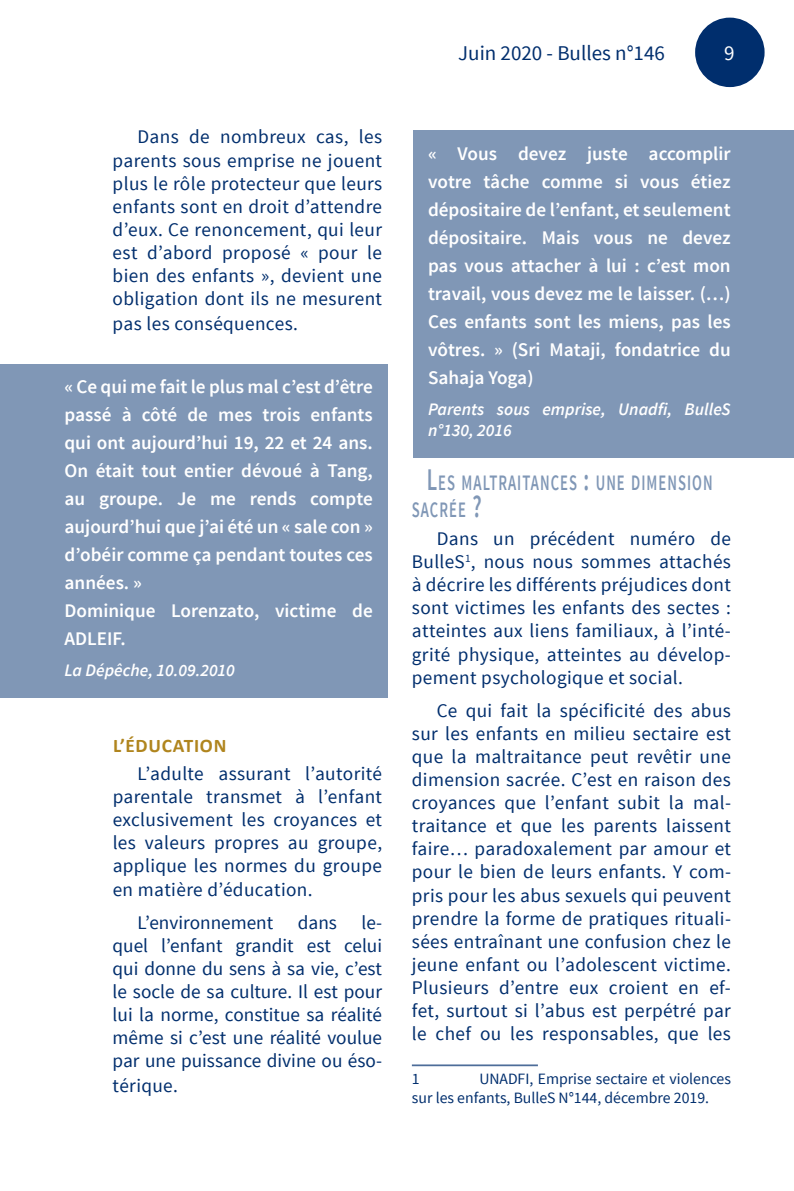
<style>
.page{position:relative;width:794px;height:1191px;background:#fff}
.page>*{position:absolute;margin:0;border:0;box-sizing:border-box;transform-origin:0 0}
.t1{font:600 22.05px/27.3px "Source Sans Pro";letter-spacing:.07em;color:#8097b6;scale:.67 1}
.t2{font:21px "Source Sans Pro";color:#002e6d}
.t3{font:21px "Source Sans Pro";color:#fff}
.t4{font:19.25px/23.1px "Source Sans Pro";letter-spacing:.02em;color:#002e6d;text-align:justify}
.t5{font:600 19.25px/28px "Source Sans Pro";color:#fff}
.t6{font:19.25px "Source Sans Pro";color:#002e6d}
.t7{font:700 19.25px "Calibri";letter-spacing:.04em;color:#b0851e}
.t8{font:italic 600 17.5px/21px "Source Sans Pro";color:#fff}
.t9{font:15.75px/18.9px "Source Sans Pro";color:#002e6d}
.s1{font-size:31.5px}
</style>
<div class="page">
<div style="left:695px;top:18px;width:69px;height:69px;background:#002e6d;border-radius:50%"></div>
<hr style="left:412px;top:1064px;width:126px;height:2px;background:#4d6d99">
<div style="left:0;top:363px;width:388px;height:334px;background:#8097b6"></div>
<div style="left:413px;top:130px;width:381px;height:327px;background:#8097b6"></div>
<p class="t4" style="left:113px;top:126px;width:271px;text-indent:25px">Dans de nombreux cas, les parents sous emprise ne jouent plus le rôle protecteur que leurs enfants sont en droit d’attendre d’eux. Ce renoncement, qui leur est d’abord proposé « pour le bien des enfants », devient une obligation dont ils ne mesurent</p>
<p class="t4" style="left:113px;top:313px;width:187px">pas les conséquences.</p>
<p class="t5" style="left:64px;top:373px;width:310px">« Ce qui me fait le plus mal c’est d’être passé à côté de mes trois enfants qui ont aujourd’hui 19, 22 et 24 ans.<br>On était tout entier dévoué à Tang, au groupe. Je me rends compte aujourd’hui que j’ai été un « sale con » d’obéir comme ça pendant toutes ces années. »<br>Dominique Lorenzato, victime de<br>ADLEIF.</p>
<p class="t8" style="left:64px;top:659px;width:172px">La Dépêche, 10.09.2010</p>
<p class="t7" style="left:113px;top:732px;width:115px">L’ÉDUCATION</p>
<p class="t4" style="left:113px;top:762px;width:271px;text-indent:25px">L’adulte assurant l’autorité parentale transmet à l’enfant exclusivement les croyances et les valeurs propres au groupe, applique les normes du groupe en matière d’éducation.</p>
<p class="t6" style="left:137px;top:910px;width:137px">L’environnement</p>
<p class="t4" style="left:298px;top:911px;width:41px">dans</p>
<p class="t4" style="left:113px;top:911px;width:271px;text-indent:249px">le&shy;quel l’enfant grandit est celui qui donne du sens à sa vie, c’est le socle de sa culture. Il est pour lui la norme, constitue sa réalité même si c’est une réalité voulue par une puissance divine ou éso-</p>
<p class="t4" style="left:113px;top:1074px;width:67px">térique.</p>
<p class="t2" style="left:458px;top:40px;width:208px">Juin 2020 - Bulles n°146</p>
<p class="t3" style="left:724px;top:40px;width:12px">9</p>
<p class="t5" style="left:428px;top:140px;width:304px;text-align:justify">« Vous devez juste accomplir votre tâche comme si vous étiez dépositaire de l’enfant, et seulement dépositaire. Mais vous ne devez pas vous attacher à lui : c’est mon travail, vous devez me le laisser. (…)<br>Ces enfants sont les miens, pas les vôtres. » (Sri Mataji, fondatrice du Sahaja Yoga)</p>
<p class="t8" style="left:428px;top:398px;width:304px">Parents sous emprise, Unadfi, BulleS n°130, 2016</p>
<p class="t1" style="left:412px;top:469px;width:451px;text-indent:15px"><span class="s1">L</span>ES MALTRAITANCES <span class="s1">:</span> UNE DIMENSION<br>SACRÉE <span class="s1">?</span></p>
<p class="t4" style="left:412px;top:527px;width:320px;text-indent:25px">Dans un précédent numéro de BulleS<sup>1</sup>, nous nous sommes attachés à décrire les différents préjudices dont sont victimes les enfants des sectes : atteintes aux liens familiaux, à l’inté&shy;grité physique, atteintes au dévelop&shy;pement psychologique et social.</p>
<p class="t4" style="left:412px;top:699px;width:321px;text-indent:25px">Ce qui fait la spécificité des abus sur les enfants en milieu sectaire est que la maltraitance peut revêtir une dimension sacrée. C’est en raison des croyances que l’enfant subit la mal&shy;traitance et que les parents laissent faire… paradoxalement par amour et pour le bien de leurs enfants. Y com&shy;pris pour les abus sexuels qui peuvent prendre la forme de pratiques rituali&shy;sées entraînant une confusion chez le jeune enfant ou l’adolescent victime.<br>Plusieurs d’entre eux croient en ef&shy;fet, surtout si l’abus est perpétré par le chef ou les responsables, que les</p>
<p class="t9" style="left:412px;top:1069px;width:9px">1</p>
<p class="t9" style="left:412px;top:1069px;width:320px;text-indent:67px">UNADFI, Emprise sectaire et violences sur les enfants, BulleS N°144, décembre 2019.</p>
</div>
